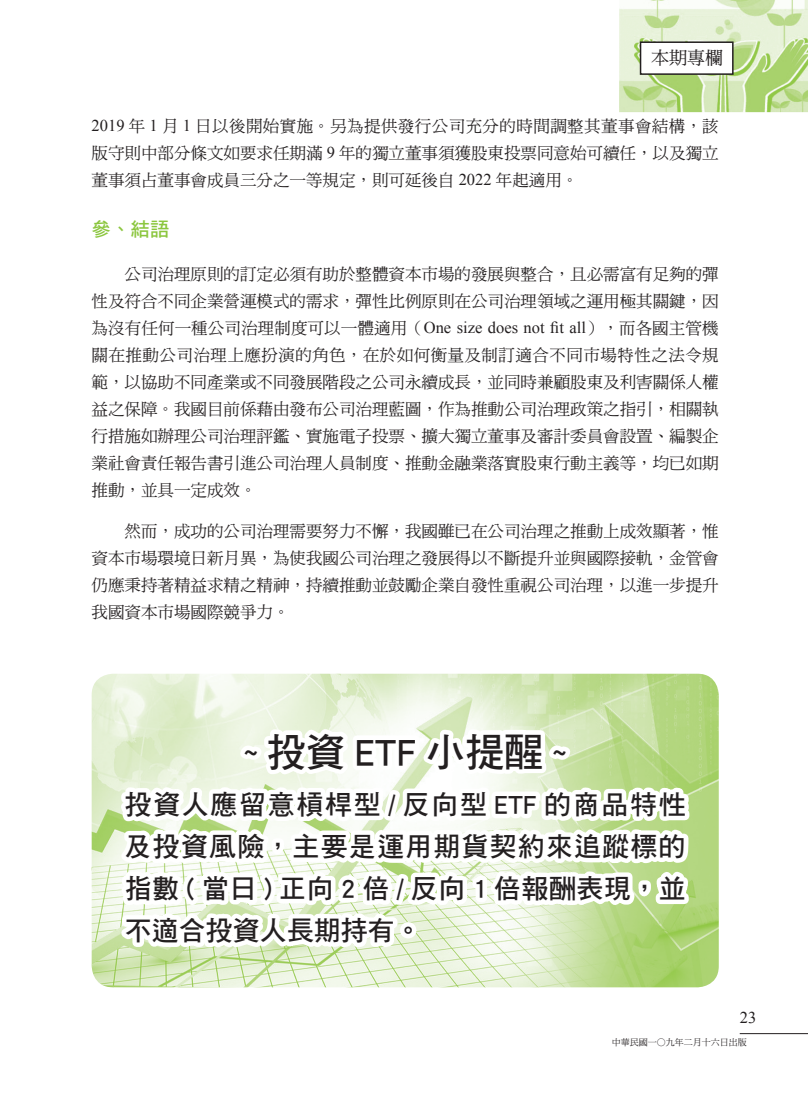
<style>
.page{position:relative;width:808px;height:1106px;background:#fff}
.page>*{position:absolute;margin:0;border:0;box-sizing:border-box;transform-origin:0 0}
.t1{font:39px "DF Hei Std W7";color:#231f20}
.t2{font:27px/42px "DF Hei Std W7";letter-spacing:.045em;color:#231f20;text-align:justify}
.t3{font:19.5px "DF Hei Std W7";color:#8bc63e}
.t4{font:18px "DF Ming Md HK BF";color:#231f20}
.t5{font:16.5px/27px "DF Ming Md HKP BF";color:#231f20;text-align:justify}
.t6{font:16.5px "Times New Roman";color:#231f20}
.t7{font:9px "DF Ming Md HKP BF";color:#231f20}
.s1{font-family:"Times New Roman"}
</style>
<div class="page">
<hr style="left:740px;top:1033px;width:68px;height:1px;background:#231f20">
<img style="left:620px;top:0;width:188px;height:112px">
<div style="left:640px;top:41px;width:93px;height:34px;background:#fff;border:2px solid #231f20"></div>
<img style="left:92px;top:673px;width:627px;height:314px">
<svg style="left:108px;top:721px;width:587px;height:254px"></svg>
<p class="t4" style="left:651px;top:49px;width:73px">本期專欄</p>
<p class="t5" style="left:92px;top:113px;width:629px"><span class="s1">2019</span> 年 <span class="s1">1</span> 月 <span class="s1">1</span> 日以後開始實施。另為提供發行公司充分的時間調整其董事會結構，該版守則中部分條文如要求任期滿 <span class="s1">9</span> 年的獨立董事須獲股東投票同意始可續任，以及獨立董事須占董事會成員三分之一等規定，則可延後自 <span class="s1">2022</span> 年起適用。</p>
<p class="t3" style="left:92px;top:218px;width:79px">參、結語</p>
<p class="t5" style="left:92px;top:262px;width:629px;text-indent:33px">公司治理原則的訂定必須有助於整體資本市場的發展與整合，且必需富有足夠的彈性及符合不同企業營運模式的需求，彈性比例原則在公司治理領域之運用極其關鍵，因為沒有任何一種公司治理制度可以一體適用（<span class="s1">One size does not fit all</span>），而各國主管機關在推動公司治理上應扮演的角色，在於如何衡量及制訂適合不同市場特性之法令規範，以協助不同產業或不同發展階段之公司永續成長，並同時兼顧股東及利害關係人權益之保障。我國目前係藉由發布公司治理藍圖，作為推動公司治理政策之指引，相關執行措施如辦理公司治理評鑑、實施電子投票、擴大獨立董事及審計委員會設置、編製企業社會責任報告書引進公司治理人員制度、推動金融業落實股東行動主義等，均已如期推動，並具一定成效。</p>
<p class="t5" style="left:92px;top:518px;width:628px;text-indent:33px">然而，成功的公司治理需要努力不懈，我國雖已在公司治理之推動上成效顯著，惟資本市場環境日新月異，為使我國公司治理之發展得以不斷提升並與國際接軌，金管會仍應秉持著精益求精之精神，持續推動並鼓勵企業自發性重視公司治理，以進一步提升我國資本市場國際競爭力。</p>
<h1 class="t1" style="left:244px;top:730px;width:323px">~ 投資 ETF 小提醒 ~</h1>
<h2 class="t2" style="left:125px;top:783px;width:562px">投資人應留意槓桿型 / 反向型 ETF 的商品特性及投資風險，主要是運用期貨契約來追蹤標的指數 ( 當日 ) 正向 2 倍 / 反向 1 倍報酬表現，並不適合投資人長期持有。</h2>
<p class="t6" style="left:740px;top:1006px;width:18px">23</p>
<p class="t7" style="left:612px;top:1038px;width:136px">中華民國一○九年二月十六日出版</p>
</div>
